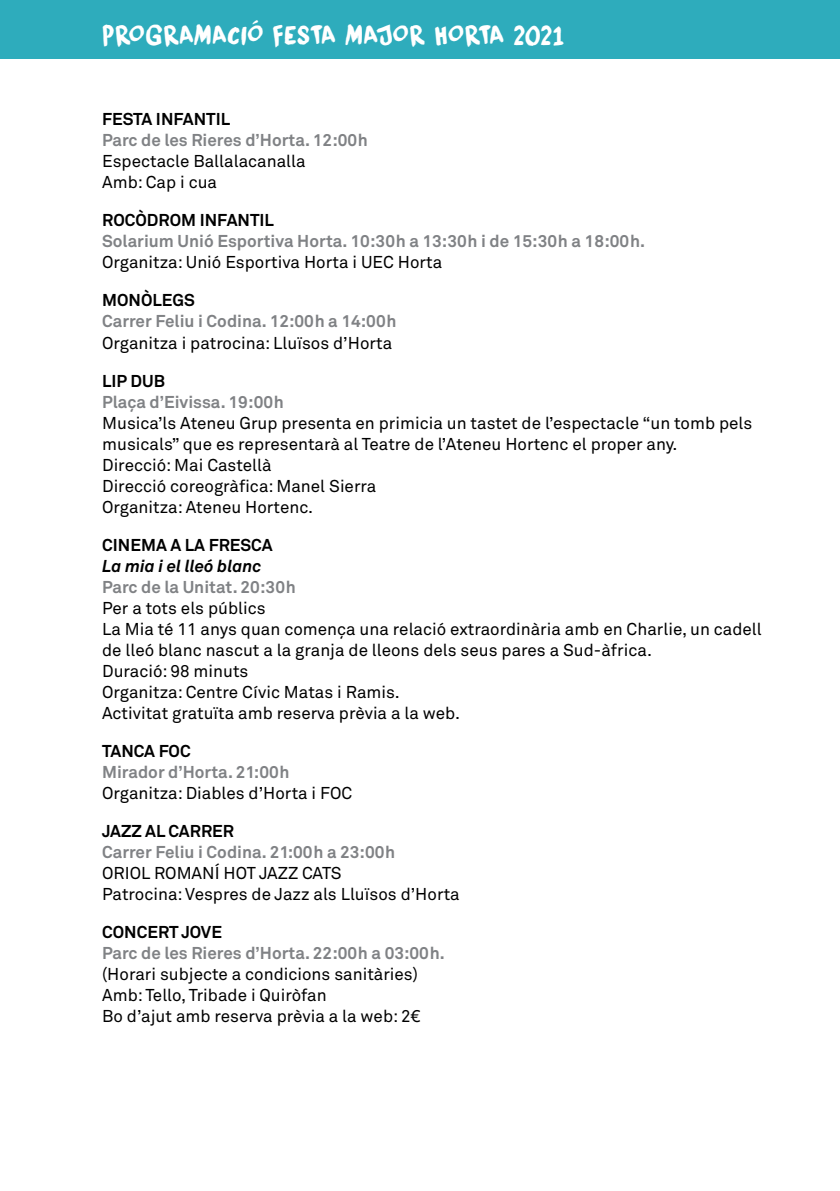
<style>
.page{position:relative;width:840px;height:1191px;background:#fff}
.page>*{position:absolute;margin:0;border:0;box-sizing:border-box;transform-origin:0 0}
.t1{font:26px "DK Liquid Embrace";color:#fff}
.t2{font:17px/21px "Akkurat";color:#000}
.t3{font:700 17px "Akkurat";color:#808285}
.t4{font:700 17px "Akkurat";color:#000}
.t5{font:italic 700 17px "Akkurat";color:#000}
</style>
<div class="page">
<div style="left:0;top:0;width:839px;height:58px;background:#2eacbc"></div>
<h1 class="t1" style="left:102px;top:16px;width:463px">PROGRAMACIÓ FESTA MAJOR HORTA 2021</h1>
<p class="t4" style="left:102px;top:109px;width:129px">FESTA INFANTIL</p>
<p class="t3" style="left:102px;top:130px;width:267px">Parc de les Rieres d’Horta. 12:00h</p>
<p class="t2" style="left:102px;top:151px;width:205px">Espectacle Ballalacanalla<br>Amb: Cap i cua</p>
<p class="t4" style="left:102px;top:210px;width:173px">ROCÒDROM INFANTIL</p>
<p class="t3" style="left:102px;top:231px;width:544px">Solarium Unió Esportiva Horta. 10:30h a 13:30h i de 15:30h a 18:00h.</p>
<p class="t2" style="left:102px;top:252px;width:341px">Organitza: Unió Esportiva Horta i UEC Horta</p>
<p class="t4" style="left:102px;top:290px;width:94px">MONÒLEGS</p>
<p class="t3" style="left:102px;top:311px;width:296px">Carrer Feliu i Codina. 12:00h a 14:00h</p>
<p class="t2" style="left:102px;top:332px;width:291px">Organitza i patrocina: Lluïsos d’Horta</p>
<p class="t4" style="left:102px;top:370px;width:64px">LIP DUB</p>
<p class="t3" style="left:102px;top:391px;width:183px">Plaça d’Eivissa. 19:00h</p>
<p class="t2" style="left:102px;top:412px;width:651px">Musica’ls Ateneu Grup presenta en primicia un tastet de l’espectacle “un tomb pels musicals” que es representarà al Teatre de l’Ateneu Hortenc el proper any.<br>Direcció: Mai Castellà<br>Direcció coreogràfica: Manel Sierra<br>Organitza: Ateneu Hortenc.</p>
<p class="t4" style="left:102px;top:534px;width:172px">CINEMA A LA FRESCA</p>
<p class="t5" style="left:102px;top:555px;width:161px">La mia i el lleó blanc</p>
<p class="t3" style="left:102px;top:576px;width:195px">Parc de la Unitat. 20:30h</p>
<p class="t2" style="left:102px;top:597px;width:660px">Per a tots els públics<br>La Mia té 11 anys quan comença una relació extraordinària amb en Charlie, un cadell de lleó blanc nascut a la granja de lleons dels seus pares a Sud-àfrica.<br>Duració: 98 minuts<br>Organitza: Centre Cívic Matas i Ramis.<br>Activitat gratuïta amb reserva prèvia a la web.</p>
<p class="t4" style="left:102px;top:740px;width:90px">TANCA FOC</p>
<p class="t3" style="left:102px;top:761px;width:189px">Mirador d’Horta. 21:00h</p>
<p class="t2" style="left:102px;top:782px;width:251px">Organitza: Diables d’Horta i FOC</p>
<p class="t4" style="left:102px;top:820px;width:133px">JAZZ AL CARRER</p>
<p class="t3" style="left:102px;top:841px;width:294px">Carrer Feliu i Codina. 21:00h a 23:00h</p>
<p class="t2" style="left:102px;top:862px;width:359px">ORIOL ROMANÍ HOT JAZZ CATS<br>Patrocina: Vespres de Jazz als Lluïsos d’Horta</p>
<p class="t4" style="left:102px;top:921px;width:121px">CONCERT JOVE</p>
<p class="t3" style="left:102px;top:942px;width:344px">Parc de les Rieres d’Horta. 22:00h a 03:00h.</p>
<p class="t2" style="left:102px;top:963px;width:320px">(Horari subjecte a condicions sanitàries)<br>Amb: Tello, Tribade i Quiròfan<br>Bo d’ajut amb reserva prèvia a la web: 2€</p>
</div>
